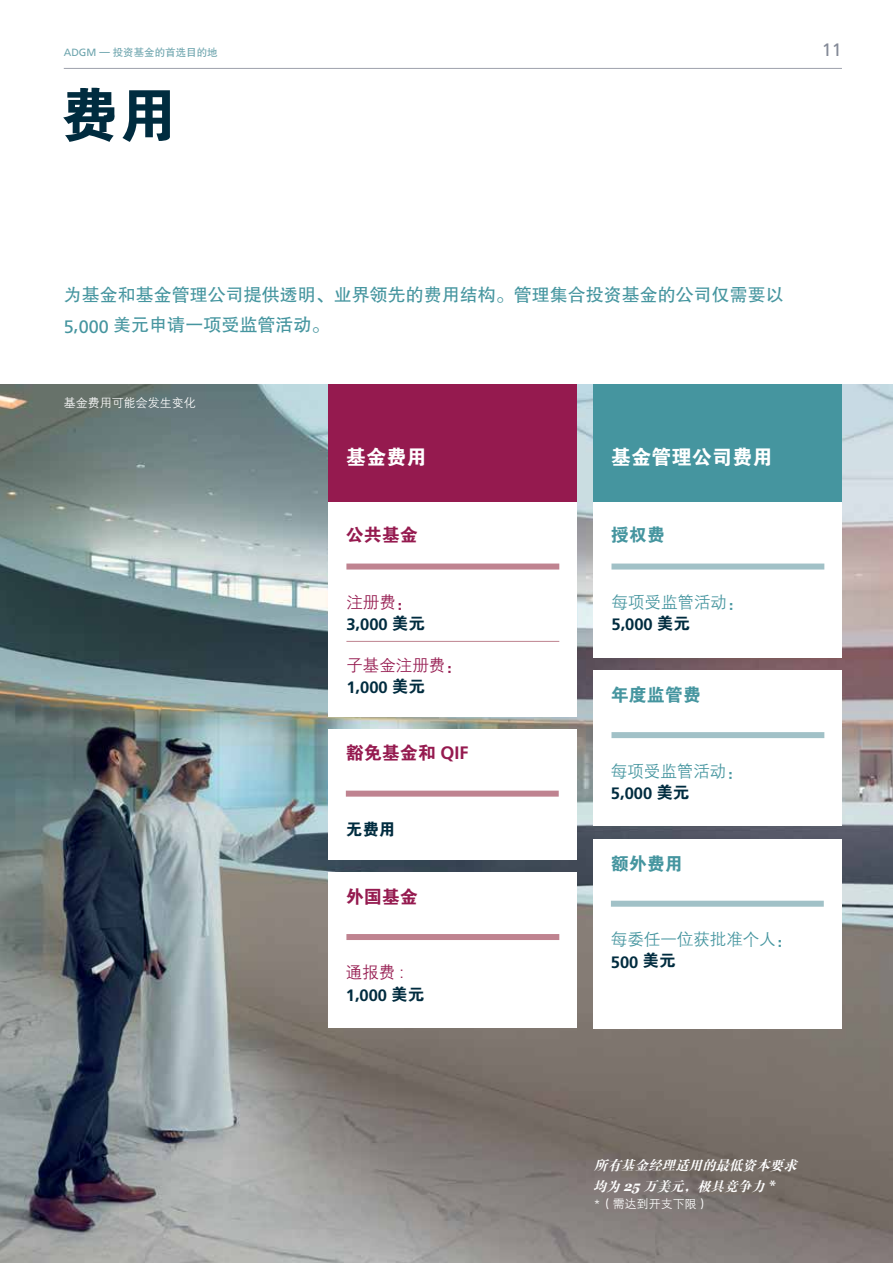
<style>
.page{position:relative;width:893px;height:1263px;background:#fff}
.page>*{position:absolute;margin:0;border:0;box-sizing:border-box;transform-origin:0 0}
.t1{font:58.95px "FZDHTK GBK1 0";color:#002c3f}
.t2{font:20.25px "FZDHTK GBK1 0";color:#fff}
.t3{font:18px/30px "FZHTK GBK1 0";color:#45959f}
.t4{font:18px "FZDHTK GBK1 0";color:#951a4f}
.t5{font:18px "FZDHTK GBK1 0";color:#45959f}
.t6{font:18px "Frutiger";color:#848a97}
.t7{font:700 16.5px "Frutiger";color:#002c3f}
.t8{font:16.5px "FZZDXK GBK1 0";color:#45959f}
.t9{font:16.5px "FZZDXK GBK1 0";color:#951a4f}
.t10{font:16.5px "FZDHTK GBK1 0";color:#002c3f}
.t11{font:italic 13.5px/20.2px "FZDBSK GBK1 0";color:#fff}
.t12{font:12px "FZZDXK GBK1 0";color:#fff}
.t13{font:10.5px "FZHTK GBK1 0";color:#6ea5ae}
.s1{font-family:"Frutiger"}
.s2{font-family:"FZDHTK GBK1 0";font-weight:400}
.s3{font-family:"Frutiger";font-weight:700}
.s4{font-family:"Frutiger";font-weight:300}
.s5{font-family:"Georgia";font-weight:700}
.s6{font-family:"Georgia";font-weight:700;font-style:normal;font-size:15px}
</style>
<div class="page">
<img style="left:0;top:385px;width:893px;height:878px">
<hr style="left:64px;top:68px;width:778px;height:1px;background:#9da1ac">
<div style="left:329px;top:502px;width:248px;height:214px;background:#fff"></div>
<div style="left:594px;top:502px;width:248px;height:156px;background:#fff"></div>
<div style="left:594px;top:385px;width:248px;height:117px;background:#45959f"></div>
<div style="left:329px;top:385px;width:248px;height:117px;background:#951a4f"></div>
<div style="left:594px;top:670px;width:248px;height:156px;background:#fff"></div>
<div style="left:594px;top:839px;width:248px;height:189px;background:#fff"></div>
<div style="left:346px;top:563px;width:213px;height:6px;background:#bf8390"></div>
<div style="left:611px;top:563px;width:213px;height:6px;background:#a1c1c7"></div>
<hr style="left:346px;top:641px;width:213px;height:1px;background:#bf8390">
<div style="left:329px;top:872px;width:248px;height:156px;background:#fff"></div>
<div style="left:346px;top:934px;width:213px;height:6px;background:#bf8390"></div>
<div style="left:611px;top:732px;width:213px;height:6px;background:#a1c1c7"></div>
<div style="left:611px;top:901px;width:213px;height:6px;background:#a1c1c7"></div>
<div style="left:329px;top:729px;width:248px;height:131px;background:#fff"></div>
<div style="left:346px;top:791px;width:213px;height:6px;background:#bf8390"></div>
<p class="t13" style="left:64px;top:47px;width:155px"><span class="s1">ADGM</span> — 投资基金的首选目的地</p>
<p class="t6" style="left:822px;top:40px;width:22px">11</p>
<h1 class="t1" style="left:60px;top:83px;width:119px">费用</h1>
<p class="t3" style="left:64px;top:280px;width:722px">为基金和基金管理公司提供透明、业界领先的费用结构。管理集合投资基金的公司仅需要以<br><span class="s1">5,000</span> 美元申请一项受监管活动。</p>
<p class="t12" style="left:64px;top:397px;width:133px">基金费用可能会发生变化</p>
<p class="t2" style="left:346px;top:446px;width:82px">基金费用</p>
<p class="t2" style="left:611px;top:446px;width:163px">基金管理公司费用</p>
<p class="t4" style="left:346px;top:525px;width:74px">公共基金</p>
<p class="t5" style="left:611px;top:525px;width:55px">授权费</p>
<p class="t9" style="left:346px;top:593px;width:67px">注册费：</p>
<p class="t7" style="left:346px;top:615px;width:80px">3,000 <span class="s2">美元</span></p>
<p class="t9" style="left:346px;top:656px;width:117px">子基金注册费：</p>
<p class="t7" style="left:346px;top:678px;width:80px">1,000 <span class="s2">美元</span></p>
<p class="t4" style="left:346px;top:743px;width:124px">豁免基金和 <span class="s3">QIF</span></p>
<p class="t10" style="left:346px;top:820px;width:51px">无费用</p>
<p class="t4" style="left:346px;top:887px;width:74px">外国基金</p>
<p class="t9" style="left:346px;top:964px;width:60px">通报费 <span class="s4">:</span></p>
<p class="t7" style="left:346px;top:985px;width:80px">1,000 <span class="s2">美元</span></p>
<p class="t8" style="left:611px;top:593px;width:133px">每项受监管活动：</p>
<p class="t7" style="left:611px;top:615px;width:80px">5,000 <span class="s2">美元</span></p>
<p class="t5" style="left:611px;top:685px;width:91px">年度监管费</p>
<p class="t8" style="left:611px;top:762px;width:133px">每项受监管活动：</p>
<p class="t7" style="left:611px;top:783px;width:80px">5,000 <span class="s2">美元</span></p>
<p class="t5" style="left:611px;top:853px;width:73px">额外费用</p>
<p class="t8" style="left:611px;top:930px;width:183px">每委任一位获批准个人：</p>
<p class="t7" style="left:611px;top:952px;width:66px">500 <span class="s2">美元</span></p>
<p class="t11" style="left:593px;top:1156px;width:209px">所有基金经理适用的最低资本要求均为 <span class="s5">25</span> 万美元，极具竞争力 <span class="s6">*</span></p>
<p class="t12" style="left:594px;top:1197px;width:116px"><span class="s4">*</span>（需达到开支下限）</p>
</div>
